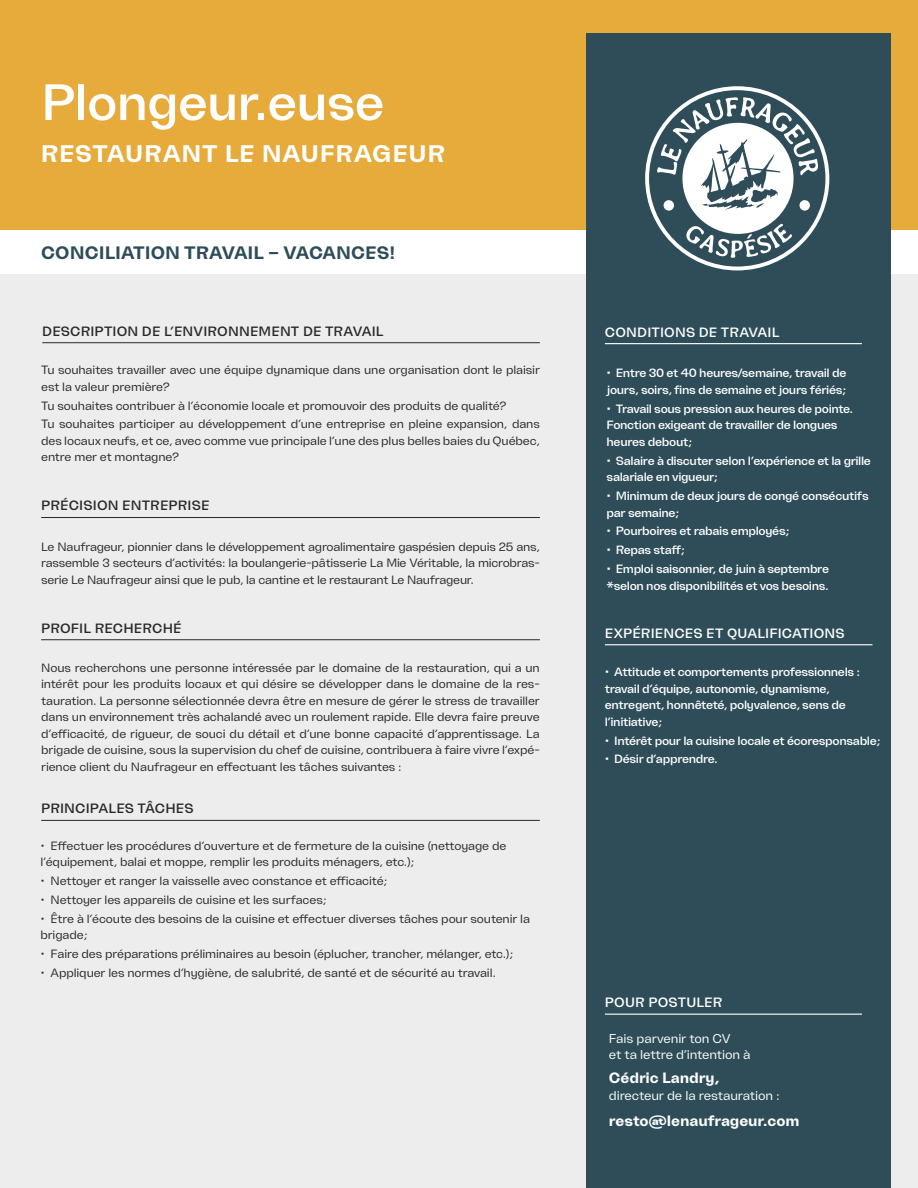
<style>
.page{position:relative;width:918px;height:1188px;background:#eeedee}
.page>*{position:absolute;margin:0;border:0;box-sizing:border-box;transform-origin:0 0}
.t1{font:500 51px "Freizeit";letter-spacing:-.02em;color:#fff}
.t2{font:700 24px "Freizeit";letter-spacing:.03em;color:#fff}
.t3{font:700 18px "Freizeit";color:#2e4d59}
.t4{font:700 15px "Freizeit";letter-spacing:-.01em;color:#fff}
.t5{font:500 13.5px "Freizeit";letter-spacing:.01em;color:#282827}
.t6{font:500 13.5px "Freizeit";letter-spacing:.01em;color:#fff}
.t7{font:12.75px/16.5px "Freizeit";letter-spacing:-.01em;color:#fff}
.t8{font:12px/16.5px "Freizeit";letter-spacing:-.01em;color:#272727}
.t9{font:500 12px/16.5px "Freizeit";letter-spacing:-.03em;color:#fff}
</style>
<div class="page">
<div style="left:0;top:230px;width:918px;height:44px;background:#fff"></div>
<div style="left:0;top:0;width:918px;height:230px;background:#e6ab3a"></div>
<div style="left:586px;top:34px;width:305px;height:1154px;background:#2e4d59"></div>
<svg style="left:645px;top:86px;width:184px;height:184px"></svg>
<hr style="left:605px;top:343px;width:257px;height:1px;background:#fff">
<hr style="left:605px;top:1014px;width:257px;height:1px;background:#fff">
<hr style="left:605px;top:644px;width:268px;height:1px;background:#fff">
<hr style="left:42px;top:342px;width:498px;height:1px;background:#282827">
<hr style="left:41px;top:517px;width:499px;height:1px;background:#282827">
<hr style="left:41px;top:639px;width:499px;height:1px;background:#282827">
<hr style="left:41px;top:820px;width:499px;height:1px;background:#282827">
<h1 class="t1" style="left:41px;top:72px;width:345px">Plongeur.euse</h1>
<h2 class="t2" style="left:41px;top:139px;width:406px">RESTAURANT LE NAUFRAGEUR</h2>
<h3 class="t3" style="left:41px;top:242px;width:356px">CONCILIATION TRAVAIL – VACANCES!</h3>
<p class="t5" style="left:42px;top:323px;width:343px">DESCRIPTION DE L’ENVIRONNEMENT DE TRAVAIL</p>
<p class="t8" style="left:41px;top:361px;width:500px">Tu souhaites travailler avec une équipe dynamique dans une organisation dont le plaisir est la valeur première?</p>
<p class="t8" style="left:41px;top:396px;width:500px;line-height:18.9px">Tu souhaites contribuer à l’économie locale et promouvoir des produits de qualité?<br>Tu souhaites participer au développement d’une entreprise en pleine expansion, dans</p>
<p class="t8" style="left:41px;top:432px;width:500px">des locaux neufs, et ce, avec comme vue principale l’une des plus belles baies du Québec, entre mer et montagne?</p>
<p class="t5" style="left:41px;top:498px;width:170px">PRÉCISION ENTREPRISE</p>
<p class="t8" style="left:41px;top:538px;width:500px;text-align:justify">Le Naufrageur, pionnier dans le développement agroalimentaire gaspésien depuis 25 ans, rassemble 3 secteurs d’activités: la boulangerie-pâtisserie La Mie Véritable, la microbras&shy;serie Le Naufrageur ainsi que le pub, la cantine et le restaurant Le Naufrageur.</p>
<p class="t5" style="left:41px;top:620px;width:142px">PROFIL RECHERCHÉ</p>
<p class="t6" style="left:605px;top:324px;width:176px">CONDITIONS DE TRAVAIL</p>
<p class="t9" style="left:607px;top:365px;width:242px">• Entre 30 et 40 heures/semaine, travail de jours, soirs, fins de semaine et jours fériés;</p>
<p class="t9" style="left:607px;top:400px;width:248px">• Travail sous pression aux heures de pointe.<br>Fonction exigeant de travailler de longues heures debout;</p>
<p class="t9" style="left:607px;top:452px;width:266px">• Salaire à discuter selon l’expérience et la grille salariale en vigueur;</p>
<p class="t9" style="left:607px;top:487px;width:264px">• Minimum de deux jours de congé consécutifs par semaine;</p>
<p class="t9" style="left:607px;top:523px;width:185px">• Pourboires et rabais employés;</p>
<p class="t9" style="left:607px;top:542px;width:80px">• Repas staff;</p>
<p class="t9" style="left:607px;top:561px;width:224px">• Emploi saisonnier, de juin à septembre *selon nos disponibilités et vos besoins.</p>
<p class="t6" style="left:605px;top:625px;width:241px">EXPÉRIENCES ET QUALIFICATIONS</p>
<p class="t8" style="left:41px;top:659px;width:500px;text-align:justify">Nous recherchons une personne intéressée par le domaine de la restauration, qui a un intérêt pour les produits locaux et qui désire se développer dans le domaine de la res&shy;tauration. La personne sélectionnée devra être en mesure de gérer le stress de travailler dans un environnement très achalandé avec un roulement rapide. Elle devra faire preuve d’efficacité, de rigueur, de souci du détail et d’une bonne capacité d’apprentissage. La brigade de cuisine, sous la supervision du chef de cuisine, contribuera à faire vivre l’expé&shy;rience client du Naufrageur en effectuant les tâches suivantes :</p>
<p class="t9" style="left:605px;top:663px;width:257px">• Attitude et comportements professionnels : travail d’équipe, autonomie, dynamisme, entregent, honnêteté, polyvalence, sens de l’initiative;</p>
<p class="t9" style="left:605px;top:732px;width:277px">• Intérêt pour la cuisine locale et écoresponsable;</p>
<p class="t9" style="left:605px;top:751px;width:115px">• Désir d’apprendre.</p>
<p class="t5" style="left:41px;top:800px;width:154px">PRINCIPALES TÂCHES</p>
<p class="t8" style="left:40px;top:837px;width:468px">• Effectuer les procédures d’ouverture et de fermeture de la cuisine (nettoyage de l’équipement, balai et moppe, remplir les produits ménagers, etc.);</p>
<p class="t8" style="left:40px;top:872px;width:349px">• Nettoyer et ranger la vaisselle avec constance et efficacité;</p>
<p class="t8" style="left:40px;top:891px;width:288px">• Nettoyer les appareils de cuisine et les surfaces;</p>
<p class="t8" style="left:40px;top:910px;width:491px">• Être à l’écoute des besoins de la cuisine et effectuer diverses tâches pour soutenir la brigade;</p>
<p class="t8" style="left:40px;top:945px;width:475px">• Faire des préparations préliminaires au besoin (éplucher, trancher, mélanger, etc.);</p>
<p class="t8" style="left:40px;top:964px;width:457px">• Appliquer les normes d’hygiène, de salubrité, de santé et de sécurité au travail.</p>
<p class="t6" style="left:605px;top:994px;width:119px">POUR POSTULER</p>
<p class="t7" style="left:609px;top:1030px;width:143px">Fais parvenir ton CV<br>et ta lettre d’intention à</p>
<p class="t4" style="left:609px;top:1069px;width:112px">Cédric Landry,</p>
<p class="t7" style="left:609px;top:1087px;width:173px">directeur de la restauration :</p>
<p class="t4" style="left:609px;top:1112px;width:192px">resto@lenaufrageur.com</p>
</div>
